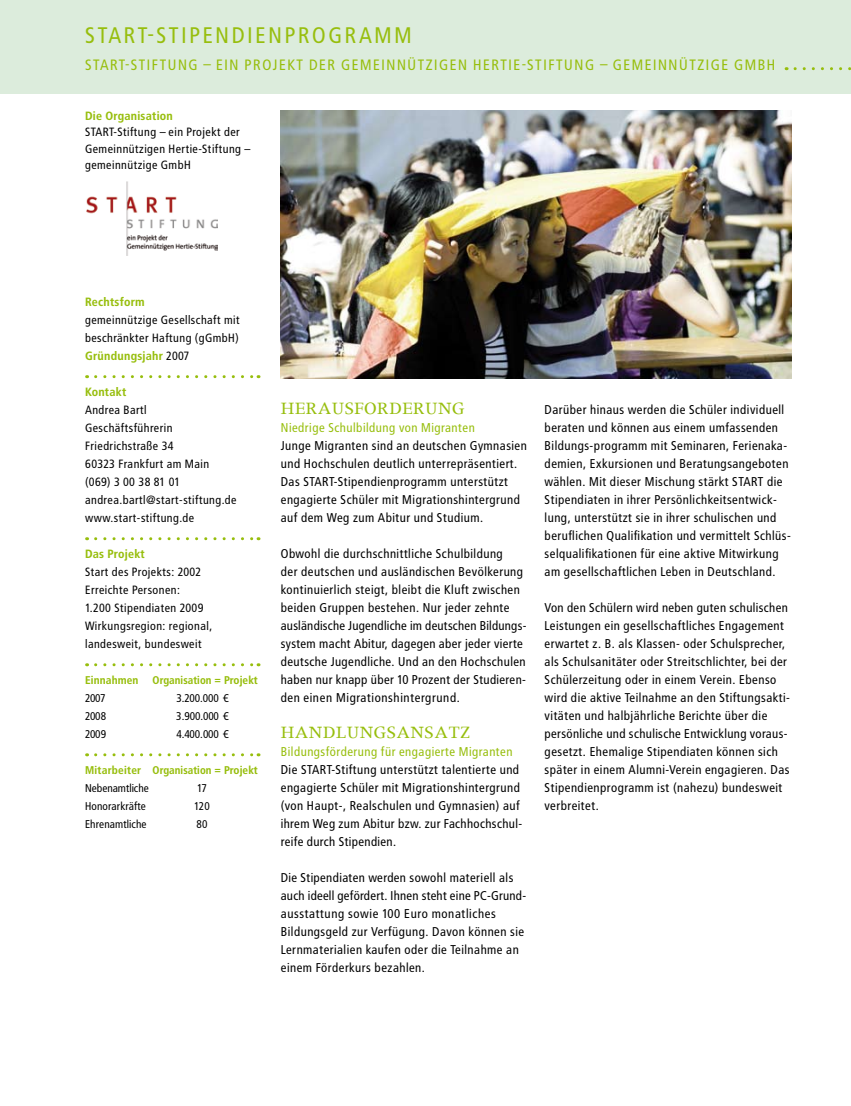
<style>
.page{position:relative;width:851px;height:1106px;background:#fff}
.page>*{position:absolute;margin:0;border:0;box-sizing:border-box;transform-origin:0 0}
.t1{font:22.5px "Transit Print OT";letter-spacing:.08em;color:#97be0d}
.t2{font:19.5px "Apollo MT SC";letter-spacing:.02em;color:#97be0d}
.t3{font:15px "Transit Print OT";letter-spacing:.06em;color:#97be0d}
.t4{font:12.75px/18px "Transit Print OT";color:#000}
.t5{font:12.75px "Transit Print OT";color:#97be0d}
.t6{font:12px/18px "Transit Print OT";color:#000}
.t7{font:12px "Transit Print OT Bld";color:#97be0d}
.t8{font:11.25px "Transit Print OT";letter-spacing:-.04em;color:#000}
.t9{font:11.25px "Transit Print OT Bld";letter-spacing:-.015em;color:#97be0d}
.s1{font-family:"Transit Print OT";color:#000}
</style>
<div class="page">
<div style="left:0;top:0;width:850px;height:94px;background:#dcecdc"></div>
<img style="left:86px;top:181px;width:132px;height:74px">
<img style="left:281px;top:111px;width:510px;height:267px">
<svg style="left:795px;top:67px;width:56px;height:3px"></svg>
<svg style="left:96px;top:375px;width:163px;height:3px"></svg>
<svg style="left:96px;top:537px;width:163px;height:3px"></svg>
<svg style="left:96px;top:663px;width:163px;height:3px"></svg>
<svg style="left:96px;top:753px;width:163px;height:3px"></svg>
<h1 class="t1" style="left:85px;top:22px;width:99px">START-Stipendienprogramm</h1>
<p class="t3" style="left:85px;top:56px;width:63px">START-Stiftung</p>
<p class="t3" style="left:203px;top:56px;width:21px">– ein</p>
<p class="t3" style="left:244px;top:56px;width:18px">Projekt</p>
<p class="t3" style="left:309px;top:56px;width:10px">der</p>
<p class="t3" style="left:341px;top:56px;width:21px">Gemeinn</p>
<p class="t3" style="left:407px;top:56px;width:36px">ützigen</p>
<p class="t3" style="left:473px;top:56px;width:19px">Hertie</p>
<p class="t3" style="left:521px;top:56px;width:23px">-Stiftung</p>
<p class="t3" style="left:600px;top:56px;width:23px">– gemeinn</p>
<p class="t3" style="left:679px;top:56px;width:35px">ützige</p>
<p class="t3" style="left:734px;top:56px;width:43px">GmbH</p>
<p class="t7" style="left:85px;top:109px;width:90px">Die Organisation</p>
<p class="t6" style="left:85px;top:124px;width:167px;line-height:16.5px">START-Stiftung – ein Projekt der<br>Gemeinnützigen Hertie-Stiftung – gemeinnützige GmbH</p>
<p class="t7" style="left:85px;top:295px;width:61px">Rechtsform</p>
<p class="t6" style="left:85px;top:311px;width:156px">gemeinnützige Gesellschaft mit beschränkter Haftung (gGmbH)</p>
<p class="t7" style="left:85px;top:349px;width:106px">Gründungsjahr <span class="s1">2007</span></p>
<p class="t7" style="left:85px;top:385px;width:43px">Kontakt</p>
<p class="t6" style="left:85px;top:401px;width:153px">Andrea Bartl<br>Geschäftsführerin<br>Friedrichstraße 34<br>60323 Frankfurt am Main (069) 3 00 38 81 01 andrea.bartl@start-stiftung.de www.start-stiftung.de</p>
<p class="t7" style="left:85px;top:547px;width:61px">Das Projekt</p>
<p class="t6" style="left:85px;top:563px;width:129px">Start des Projekts: 2002<br>Erreichte Personen:<br>1.200 Stipendiaten 2009<br>Wirkungsregion: regional, landesweit, bundesweit</p>
<p class="t9" style="left:85px;top:674px;width:174px">Einnahmen Organisation = Projekt</p>
<p class="t8" style="left:85px;top:692px;width:22px">2007</p>
<p class="t8" style="left:176px;top:692px;width:55px">3.200.000 €</p>
<p class="t8" style="left:85px;top:710px;width:23px">2008</p>
<p class="t8" style="left:176px;top:710px;width:55px">3.900.000 €</p>
<p class="t8" style="left:85px;top:728px;width:23px">2009</p>
<p class="t8" style="left:176px;top:728px;width:55px">4.400.000 €</p>
<p class="t9" style="left:85px;top:764px;width:174px">Mitarbeiter Organisation = Projekt</p>
<p class="t8" style="left:85px;top:782px;width:66px">Nebenamtliche</p>
<p class="t8" style="left:197px;top:782px;width:12px">17</p>
<p class="t8" style="left:85px;top:800px;width:63px">Honorarkräfte</p>
<p class="t8" style="left:194px;top:800px;width:18px">120</p>
<p class="t8" style="left:85px;top:818px;width:63px">Ehrenamtliche</p>
<p class="t8" style="left:196px;top:818px;width:13px">80</p>
<h2 class="t2" style="left:281px;top:399px;width:185px">HERAUSFORDERUNG</h2>
<p class="t5" style="left:281px;top:420px;width:196px">Niedrige Schulbildung von Migranten</p>
<p class="t4" style="left:281px;top:437px;width:248px">Junge Migranten sind an deutschen Gymnasien und Hochschulen deutlich unterrepräsentiert.<br>Das START-Stipendienprogramm unterstützt engagierte Schüler mit Migrationshintergrund auf dem Weg zum Abitur und Studium.</p>
<p class="t4" style="left:281px;top:545px;width:247px">Obwohl die durchschnittliche Schulbildung<br>der deutschen und ausländischen Bevölkerung kontinuierlich steigt, bleibt die Kluft zwischen beiden Gruppen bestehen. Nur jeder zehnte ausländische Jugendliche im deutschen Bildungs&shy;system macht Abitur, dagegen aber jeder vierte deutsche Jugendliche. Und an den Hochschulen haben nur knapp über 10 Prozent der Studieren&shy;den einen Migrationshintergrund.</p>
<h2 class="t2" style="left:281px;top:723px;width:190px">HANDLUNGSANSATZ</h2>
<p class="t5" style="left:281px;top:744px;width:234px">Bildungsförderung für engagierte Migranten</p>
<p class="t4" style="left:281px;top:761px;width:243px">Die START-Stiftung unterstützt talentierte und engagierte Schüler mit Migrationshintergrund (von Haupt-, Realschulen und Gymnasien) auf ihrem Weg zum Abitur bzw. zur Fachhochschul&shy;reife durch Stipendien.</p>
<p class="t4" style="left:281px;top:869px;width:247px">Die Stipendiaten werden sowohl materiell als auch ideell gefördert. Ihnen steht eine PC-Grund&shy;ausstattung sowie 100 Euro monatliches Bildungsgeld zur Verfügung. Davon können sie Lernmaterialien kaufen oder die Teilnahme an einem Förderkurs bezahlen.</p>
<p class="t4" style="left:544px;top:401px;width:248px">Darüber hinaus werden die Schüler individuell beraten und können aus einem umfassenden Bildungs-programm mit Seminaren, Ferienaka&shy;demien, Exkursionen und Beratungsangeboten wählen. Mit dieser Mischung stärkt START die Stipendiaten in ihrer Persönlichkeitsentwick&shy;lung, unterstützt sie in ihrer schulischen und beruflichen Qualifikation und vermittelt Schlüs&shy;selqualifikationen für eine aktive Mitwirkung am gesellschaftlichen Leben in Deutschland.</p>
<p class="t4" style="left:544px;top:599px;width:247px">Von den Schülern wird neben guten schulischen Leistungen ein gesellschaftliches Engagement erwartet z. B. als Klassen- oder Schulsprecher, als Schulsanitäter oder Streitschlichter, bei der Schülerzeitung oder in einem Verein. Ebenso wird die aktive Teilnahme an den Stiftungsakti&shy;vitäten und halbjährliche Berichte über die persönliche und schulische Entwicklung voraus&shy;gesetzt. Ehemalige Stipendiaten können sich später in einem Alumni-Verein engagieren. Das Stipendienprogramm ist (nahezu) bundesweit verbreitet.</p>
</div>
